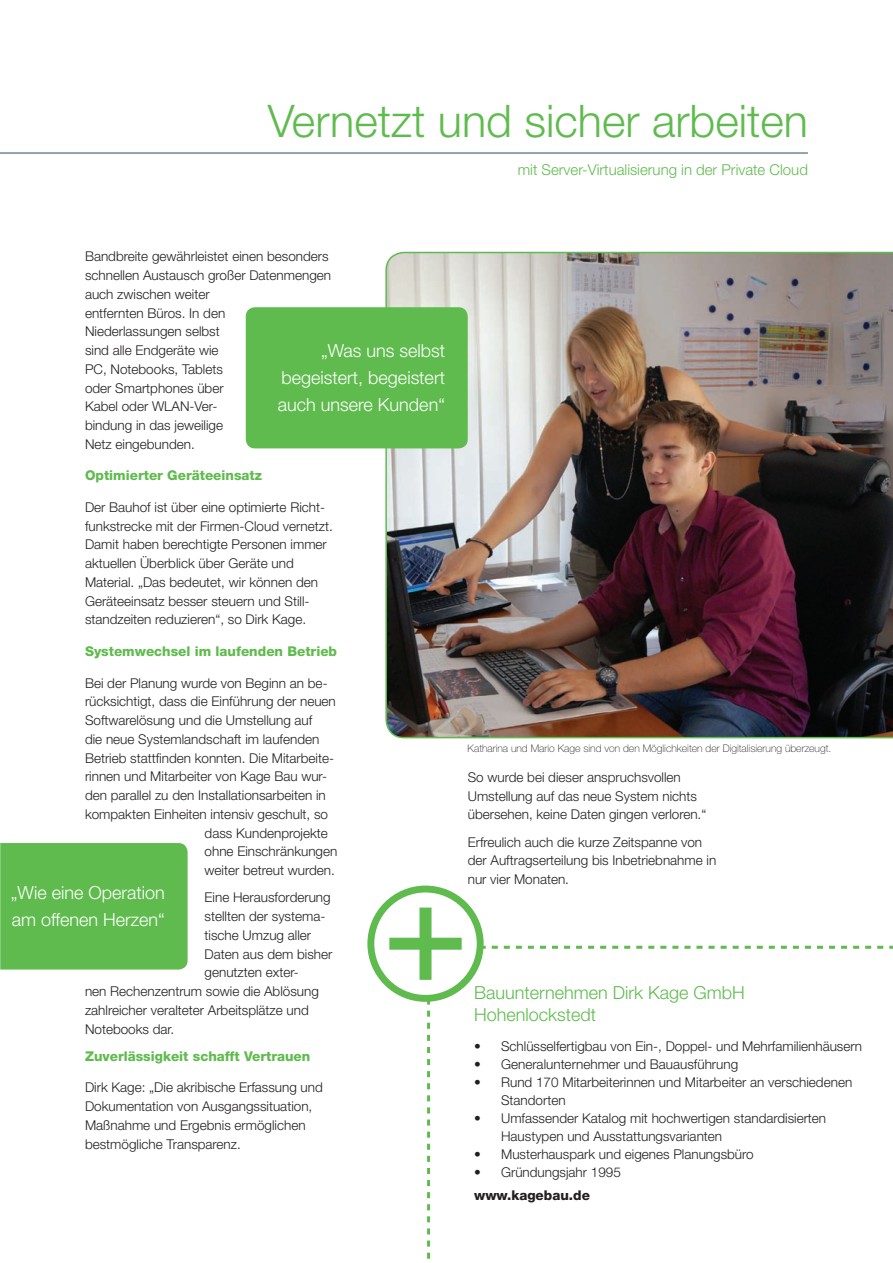
<style>
.page{position:relative;width:893px;height:1263px;background:#fff}
.page>*{position:absolute;margin:0;border:0;box-sizing:border-box;transform-origin:0 0}
.t1{font:300 45px "Helvetica Neue LT Std";color:#5fbb4e}
.t2{font:300 18px/27px "Helvetica Neue LT Std";color:#fff;text-align:justify}
.t3{font:300 18px/21.6px "Helvetica Neue LT Std";color:#5fbb4e}
.t4{font:300 15px "Helvetica Neue LT Std";color:#5fbb4e}
.t5{font:300 13.5px/18.8px "Helvetica Neue LT Std";color:#231f20}
.t6{font:800 13.5px "Helvetica Neue LT Std";color:#5fbb4e}
.t7{font:800 13.5px "Helvetica Neue LT Std";color:#231f20}
.t8{font:100 10.5px "Helvetica Neue LT Std";color:#231f20}
</style>
<div class="page">
<svg style="left:427px;top:945px;width:466px;height:314px"></svg>
<hr style="left:0;top:153px;width:808px;height:1px;background:#294a59">
<img style="left:385px;top:252px;width:508px;height:486px">
<div style="left:247px;top:308px;width:220px;height:140px;background:#5fbb4e;border-radius:9px"></div>
<div style="left:246px;top:307px;width:222px;height:141px;border:2px solid #5fbb4e;border-radius:9px"></div>
<div style="left:0;top:843px;width:188px;height:126px;background:#5fbb4e"></div>
<div style="left:371px;top:889px;width:109px;height:109px;background:#fff;border-radius:50%"></div>
<div style="left:367px;top:885px;width:117px;height:117px;border:7px solid #5fbb4e;border-radius:50%"></div>
<div style="left:419px;top:907px;width:12px;height:73px;background:#5fbb4e"></div>
<div style="left:389px;top:938px;width:73px;height:12px;background:#5fbb4e"></div>
<h1 class="t1" style="left:268px;top:94px;width:542px">Vernetzt und sicher arbeiten</h1>
<p class="t4" style="left:518px;top:161px;width:292px">mit Server-Virtualisierung in der Private Cloud</p>
<p class="t5" style="left:85px;top:247px;width:248px">Bandbreite gewährleistet einen besonders schnellen Austausch großer Datenmengen auch zwischen weiter<br>entfernten Büros. In den<br>Niederlassungen selbst<br>sind alle Endgeräte wie<br>PC, Notebooks, Tablets<br>oder Smartphones über<br>Kabel oder WLAN-Ver-<br>bindung in das jeweilige<br>Netz eingebunden.</p>
<p class="t6" style="left:85px;top:468px;width:179px">Optimierter Geräteeinsatz</p>
<p class="t5" style="left:85px;top:497px;width:249px">Der Bauhof ist über eine optimierte Richt&shy;funkstrecke mit der Firmen-Cloud vernetzt.<br>Damit haben berechtigte Personen immer aktuellen Überblick über Geräte und Material. „Das bedeutet, wir können den Geräteeinsatz besser steuern und Still&shy;standzeiten reduzieren“, so Dirk Kage.</p>
<p class="t6" style="left:85px;top:643px;width:254px">Systemwechsel im laufenden Betrieb</p>
<p class="t5" style="left:85px;top:673px;width:244px">Bei der Planung wurde von Beginn an be-</p>
<p class="t5" style="left:85px;top:692px;width:252px">rücksichtigt, dass die Einführung der neuen</p>
<p class="t5" style="left:85px;top:710px;width:229px">Softwarelösung und die Umstellung auf</p>
<p class="t5" style="left:85px;top:729px;width:236px">die neue Systemlandschaft im laufenden</p>
<p class="t5" style="left:85px;top:748px;width:251px">Betrieb stattfinden konnten. Die Mitarbeite-</p>
<p class="t5" style="left:85px;top:767px;width:244px">rinnen und Mitarbeiter von Kage Bau wur-</p>
<p class="t5" style="left:85px;top:785px;width:242px">den parallel zu den Installationsarbeiten in</p>
<p class="t5" style="left:85px;top:804px;width:245px">kompakten Einheiten intensiv geschult, so</p>
<p class="t5" style="left:205px;top:823px;width:125px">dass Kundenprojekte</p>
<p class="t5" style="left:205px;top:842px;width:134px">ohne Einschränkungen</p>
<p class="t5" style="left:205px;top:860px;width:132px">weiter betreut wurden.</p>
<p class="t5" style="left:205px;top:888px;width:128px">Eine Herausforderung</p>
<p class="t5" style="left:205px;top:906px;width:122px">stellten der systema-</p>
<p class="t5" style="left:205px;top:925px;width:108px">tische Umzug aller</p>
<p class="t5" style="left:205px;top:944px;width:129px">Daten aus dem bisher</p>
<p class="t5" style="left:205px;top:963px;width:96px">genutzten exter-</p>
<p class="t5" style="left:85px;top:982px;width:235px">nen Rechenzentrum sowie die Ablösung</p>
<p class="t5" style="left:85px;top:1000px;width:225px">zahlreicher veralteter Arbeitsplätze und</p>
<p class="t5" style="left:85px;top:1019px;width:91px">Notebooks dar.</p>
<p class="t6" style="left:85px;top:1048px;width:227px">Zuverlässigkeit schafft Vertrauen</p>
<p class="t5" style="left:85px;top:1078px;width:239px">Dirk Kage: „Die akribische Erfassung und Dokumentation von Ausgangssituation, Maßnahme und Ergebnis ermöglichen bestmögliche Transparenz.</p>
<h2 class="t2" style="left:278px;top:337px;width:169px;text-indent:43px">„Was uns selbst begeistert, begeistert auch unsere Kunden“</h2>
<h2 class="t2" style="left:11px;top:879px;width:156px">„Wie eine Operation am offenen Herzen“</h2>
<p class="t8" style="left:468px;top:742px;width:365px">Katharina und Mario Kage sind von den Möglichkeiten der Digitalisierung überzeugt.</p>
<p class="t5" style="left:468px;top:767px;width:240px">So wurde bei dieser anspruchsvollen<br>Umstellung auf das neue System nichts übersehen, keine Daten gingen verloren.“</p>
<p class="t5" style="left:468px;top:832px;width:250px">Erfreulich auch die kurze Zeitspanne von der Auftragserteilung bis Inbetriebnahme in nur vier Monaten.</p>
<h2 class="t3" style="left:474px;top:981px;width:272px">Bauunternehmen Dirk Kage GmbH<br>Hohenlockstedt</h2>
<p class="t5" style="left:474px;top:1037px;width:390px">• Schlüsselfertigbau von Ein-, Doppel- und Mehrfamilienhäusern</p>
<p class="t5" style="left:474px;top:1055px;width:266px">• Generalunternehmer und Bauausführung</p>
<p class="t5" style="left:501px;top:1073px;width:353px;line-height:18px;text-indent:-27px">• Rund 170 Mitarbeiterinnen und Mitarbeiter an verschiedenen<br>Standorten</p>
<p class="t5" style="left:501px;top:1109px;width:327px;line-height:18px;text-indent:-27px">• Umfassender Katalog mit hochwertigen standardisierten<br>Haustypen und Ausstattungsvarianten</p>
<p class="t5" style="left:474px;top:1145px;width:281px">• Musterhauspark und eigenes Planungsbüro</p>
<p class="t5" style="left:474px;top:1163px;width:148px">• Gründungsjahr 1995</p>
<p class="t7" style="left:474px;top:1187px;width:117px">www.kagebau.de</p>
</div>
